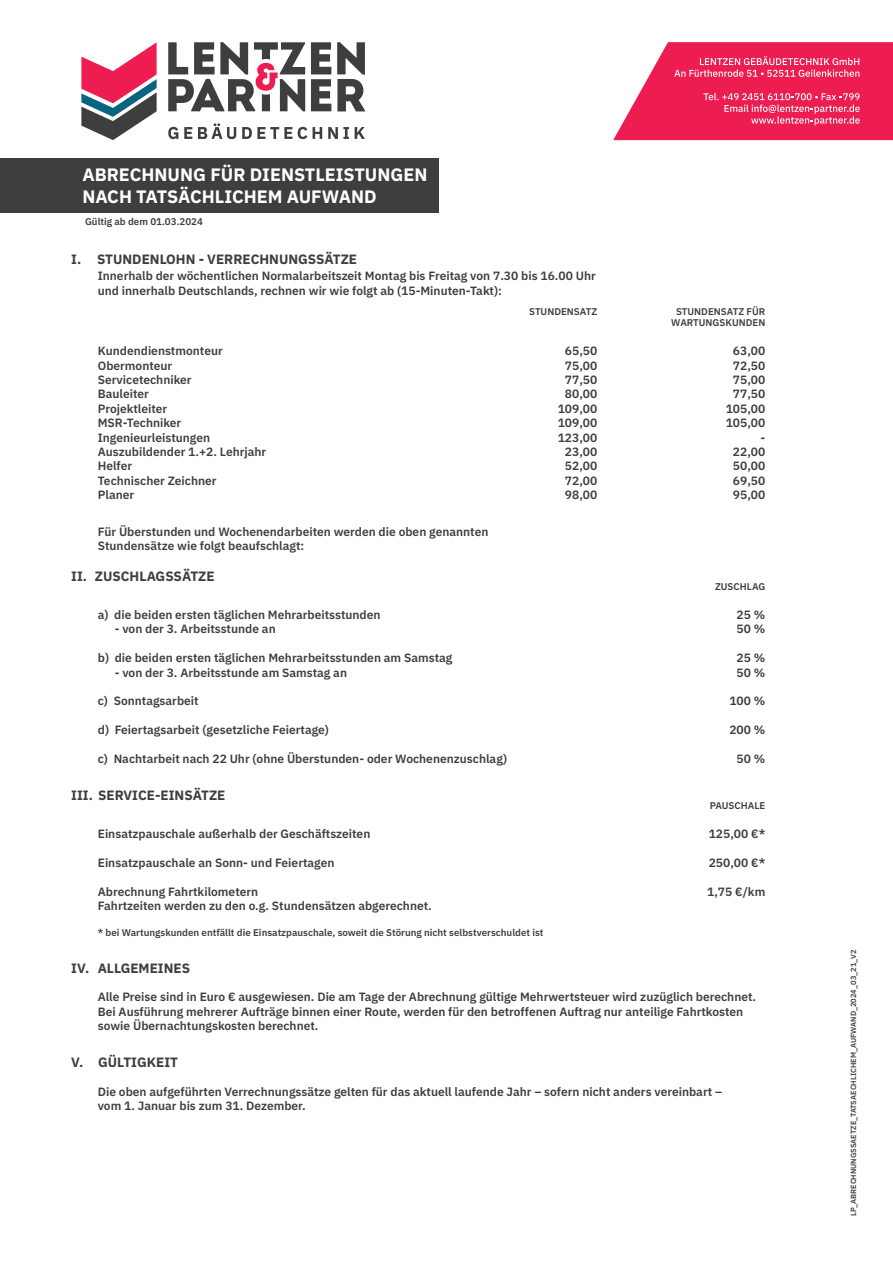
<style>
.page{position:relative;width:893px;height:1263px;background:#fff}
.page>*{position:absolute;margin:0;border:0;box-sizing:border-box;transform-origin:0 0}
.t1{font:700 18px/21.6px "IBM Plex Sans";color:#fff}
.t2{font:700 13.5px "IBM Plex Sans";color:#3e3e3f}
.t3{font:600 12px/14.4px "IBM Plex Sans";color:#3e3e3f}
.t4{font:600 9.75px/11.7px "IBM Plex Sans";color:#3e3e3f;text-align:center}
.t5{font:600 7.5px "IBM Plex Sans";color:#3e3e3f}
</style>
<div class="page">
<div style="left:0;top:158px;width:438px;height:55px;background:#3e3e3f"></div>
<svg style="left:311px;top:42px;width:20px;height:69px"></svg>
<svg style="left:337px;top:42px;width:28px;height:69px"></svg>
<svg style="left:168px;top:127px;width:10px;height:12px"></svg>
<svg style="left:184px;top:127px;width:8px;height:12px"></svg>
<svg style="left:198px;top:123px;width:38px;height:16px"></svg>
<svg style="left:242px;top:127px;width:50px;height:12px"></svg>
<svg style="left:298px;top:127px;width:9px;height:12px"></svg>
<svg style="left:313px;top:127px;width:9px;height:12px"></svg>
<svg style="left:328px;top:127px;width:21px;height:12px"></svg>
<svg style="left:355px;top:127px;width:10px;height:12px"></svg>
<svg style="left:81px;top:42px;width:76px;height:98px"></svg>
<svg style="left:168px;top:42px;width:137px;height:69px"></svg>
<svg style="left:613px;top:42px;width:280px;height:98px;background:#ef426e"></svg>
<h1 class="t1" style="left:82px;top:162px;width:346px">ABRECHNUNG FÜR DIENSTLEISTUNGEN<br>NACH TATSÄCHLICHEM AUFWAND</h1>
<p class="t4" style="left:85px;top:215px;width:119px">Gültig ab dem 01.03.2024</p>
<p class="t2" style="left:71px;top:248px;width:287px">I. STUNDENLOHN - VERRECHNUNGSSÄTZE</p>
<p class="t3" style="left:98px;top:268px;width:499px">Innerhalb der wöchentlichen Normalarbeitszeit Montag bis Freitag von 7.30 bis 16.00 Uhr und innerhalb Deutschlands, rechnen wir wie folgt ab (15-Minuten-Takt):</p>
<p class="t4" style="left:529px;top:305px;width:70px">STUNDENSATZ</p>
<p class="t4" style="left:671px;top:305px;width:96px">STUNDENSATZ FÜR<br>WARTUNGSKUNDEN</p>
<p class="t3" style="left:98px;top:343px;width:127px">Kundendienstmonteur</p>
<p class="t3" style="left:565px;top:343px;width:34px">65,50</p>
<p class="t3" style="left:733px;top:343px;width:34px">63,00</p>
<p class="t3" style="left:98px;top:357px;width:76px">Obermonteur</p>
<p class="t3" style="left:565px;top:357px;width:34px">75,00</p>
<p class="t3" style="left:733px;top:357px;width:34px">72,50</p>
<p class="t3" style="left:98px;top:371px;width:95px">Servicetechniker</p>
<p class="t3" style="left:565px;top:371px;width:34px">77,50</p>
<p class="t3" style="left:733px;top:371px;width:34px">75,00</p>
<p class="t3" style="left:98px;top:386px;width:53px">Bauleiter</p>
<p class="t3" style="left:565px;top:386px;width:34px">80,00</p>
<p class="t3" style="left:733px;top:386px;width:34px">77,50</p>
<p class="t3" style="left:98px;top:400px;width:71px">Projektleiter</p>
<p class="t3" style="left:558px;top:400px;width:41px">109,00</p>
<p class="t3" style="left:726px;top:400px;width:41px">105,00</p>
<p class="t3" style="left:98px;top:415px;width:85px">MSR-Techniker</p>
<p class="t3" style="left:558px;top:415px;width:41px">109,00</p>
<p class="t3" style="left:726px;top:415px;width:41px">105,00</p>
<p class="t3" style="left:98px;top:429px;width:114px">Ingenieurleistungen</p>
<p class="t3" style="left:558px;top:429px;width:41px">123,00</p>
<p class="t3" style="left:760px;top:429px;width:6px">-</p>
<p class="t3" style="left:98px;top:443px;width:170px">Auszubildender 1.+2. Lehrjahr</p>
<p class="t3" style="left:565px;top:443px;width:34px">23,00</p>
<p class="t3" style="left:733px;top:443px;width:34px">22,00</p>
<p class="t3" style="left:98px;top:458px;width:36px">Helfer</p>
<p class="t3" style="left:565px;top:458px;width:34px">52,00</p>
<p class="t3" style="left:733px;top:458px;width:34px">50,00</p>
<p class="t3" style="left:98px;top:472px;width:120px">Technischer Zeichner</p>
<p class="t3" style="left:565px;top:472px;width:34px">72,00</p>
<p class="t3" style="left:733px;top:472px;width:34px">69,50</p>
<p class="t3" style="left:98px;top:487px;width:38px">Planer</p>
<p class="t3" style="left:565px;top:487px;width:34px">98,00</p>
<p class="t3" style="left:733px;top:487px;width:34px">95,00</p>
<p class="t3" style="left:98px;top:523px;width:392px">Für Überstunden und Wochenendarbeiten werden die oben genannten<br>Stundensätze wie folgt beaufschlagt:</p>
<p class="t2" style="left:71px;top:566px;width:145px">II. ZUSCHLAGSSÄTZE</p>
<p class="t4" style="left:715px;top:580px;width:52px">ZUSCHLAG</p>
<p class="t3" style="left:98px;top:606px;width:284px">a) die beiden ersten täglichen Mehrarbeitsstunden</p>
<p class="t3" style="left:737px;top:606px;width:30px">25 %</p>
<p class="t3" style="left:115px;top:621px;width:162px">- von der 3. Arbeitsstunde an</p>
<p class="t3" style="left:737px;top:621px;width:30px">50 %</p>
<p class="t3" style="left:98px;top:650px;width:356px">b) die beiden ersten täglichen Mehrarbeitsstunden am Samstag</p>
<p class="t3" style="left:737px;top:650px;width:30px">25 %</p>
<p class="t3" style="left:115px;top:664px;width:234px">- von der 3. Arbeitsstunde am Samstag an</p>
<p class="t3" style="left:737px;top:664px;width:30px">50 %</p>
<p class="t3" style="left:98px;top:693px;width:102px">c) Sonntagsarbeit</p>
<p class="t3" style="left:729px;top:693px;width:37px">100 %</p>
<p class="t3" style="left:98px;top:722px;width:233px">d) Feiertagsarbeit (gesetzliche Feiertage)</p>
<p class="t3" style="left:729px;top:722px;width:37px">200 %</p>
<p class="t3" style="left:98px;top:750px;width:411px">c) Nachtarbeit nach 22 Uhr (ohne Überstunden- oder Wochenenzuschlag)</p>
<p class="t3" style="left:737px;top:750px;width:30px">50 %</p>
<p class="t4" style="left:710px;top:799px;width:57px">PAUSCHALE</p>
<p class="t3" style="left:98px;top:825px;width:274px">Einsatzpauschale außerhalb der Geschäftszeiten</p>
<p class="t3" style="left:709px;top:825px;width:58px">125,00 €*</p>
<p class="t3" style="left:98px;top:854px;width:238px">Einsatzpauschale an Sonn- und Feiertagen</p>
<p class="t3" style="left:709px;top:854px;width:58px">250,00 €*</p>
<p class="t3" style="left:98px;top:883px;width:162px">Abrechnung Fahrtkilometern</p>
<p class="t3" style="left:707px;top:883px;width:60px">1,75 €/km</p>
<p class="t3" style="left:98px;top:897px;width:336px">Fahrtzeiten werden zu den o.g. Stundensätzen abgerechnet.</p>
<p class="t4" style="left:98px;top:926px;width:447px">* bei Wartungskunden entfällt die Einsatzpauschale, soweit die Störung nicht selbstverschuldet ist</p>
<p class="t2" style="left:71px;top:785px;width:156px">III. SERVICE-EINSÄTZE</p>
<p class="t2" style="left:71px;top:957px;width:120px">IV. ALLGEMEINES</p>
<p class="t3" style="left:98px;top:989px;width:660px">Alle Preise sind in Euro € ausgewiesen. Die am Tage der Abrechnung gültige Mehrwertsteuer wird zuzüglich berechnet.<br>Bei Ausführung mehrerer Aufträge binnen einer Route, werden für den betroffenen Auftrag nur anteilige Fahrtkosten sowie Übernachtungskosten berechnet.</p>
<p class="t2" style="left:71px;top:1052px;width:108px">V. GÜLTIGKEIT</p>
<p class="t3" style="left:98px;top:1083px;width:626px">Die oben aufgeführten Verrechnungssätze gelten für das aktuell laufende Jahr – sofern nicht anders vereinbart – vom 1. Januar bis zum 31. Dezember.</p>
<p class="t5" style="left:848px;top:1216px;width:267px;rotate:-90deg">LP_ABRECHNUNGSSAETZE_TATSAECHLICHEM_AUFWAND_2024_03_21_V2</p>
</div>
